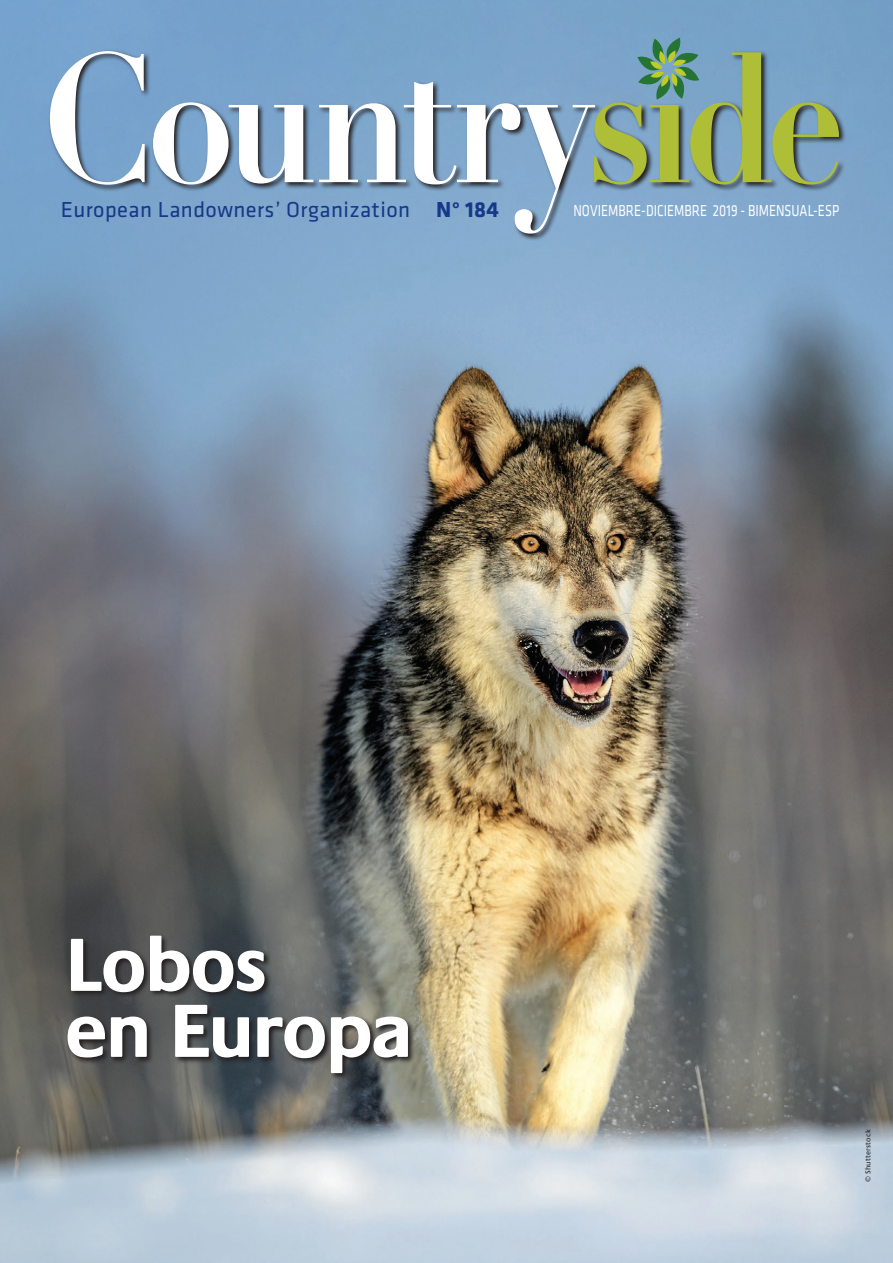
<style>
.page{position:relative;width:893px;height:1263px;background:#fff}
.page>*{position:absolute;margin:0;border:0;box-sizing:border-box;transform-origin:0 0}
.t1{font:700 78px "Praxis";letter-spacing:-.025em;color:#fff}
.t2{font:22.5px "Klavika";letter-spacing:.02em;color:#153889}
.t3{font:700 22.5px "Klavika";color:#153889}
.t4{font:16.5px "Klavika";letter-spacing:.005em;color:#fff;scale:.78 1}
.GR_TITEL{font:7.5px "Praxis";letter-spacing:.02em;color:#231f20}
</style>
<div class="page">
<img style="left:0;top:0;width:893px;height:1263px">
<svg style="left:66px;top:934px;width:349px;height:146px"></svg>
<svg style="left:48px;top:50px;width:798px;height:191px;fill:#82a9cd"></svg>
<svg style="left:50px;top:51px;width:545px;height:183px;fill:#7da5cc"></svg>
<svg style="left:594px;top:38px;width:245px;height:146px"></svg>
<p class="t2" style="left:61px;top:198px;width:351px">European Landowners’ Organization</p>
<p class="t4" style="left:573px;top:202px;width:342px">NOVIEMBRE-DICIEMBRE 2019 - BIMENSUAL-ESP</p>
<p class="t3" style="left:436px;top:197px;width:64px">N° 184</p>
<p class="t1" style="left:65px;top:922px;width:204px">Lobos</p>
<p class="t1" style="left:65px;top:988px;width:349px">en Europa</p>
<p class="GR_TITEL" style="left:864px;top:1182px;width:54px;rotate:-90deg">© Shutterstock</p>
</div>
